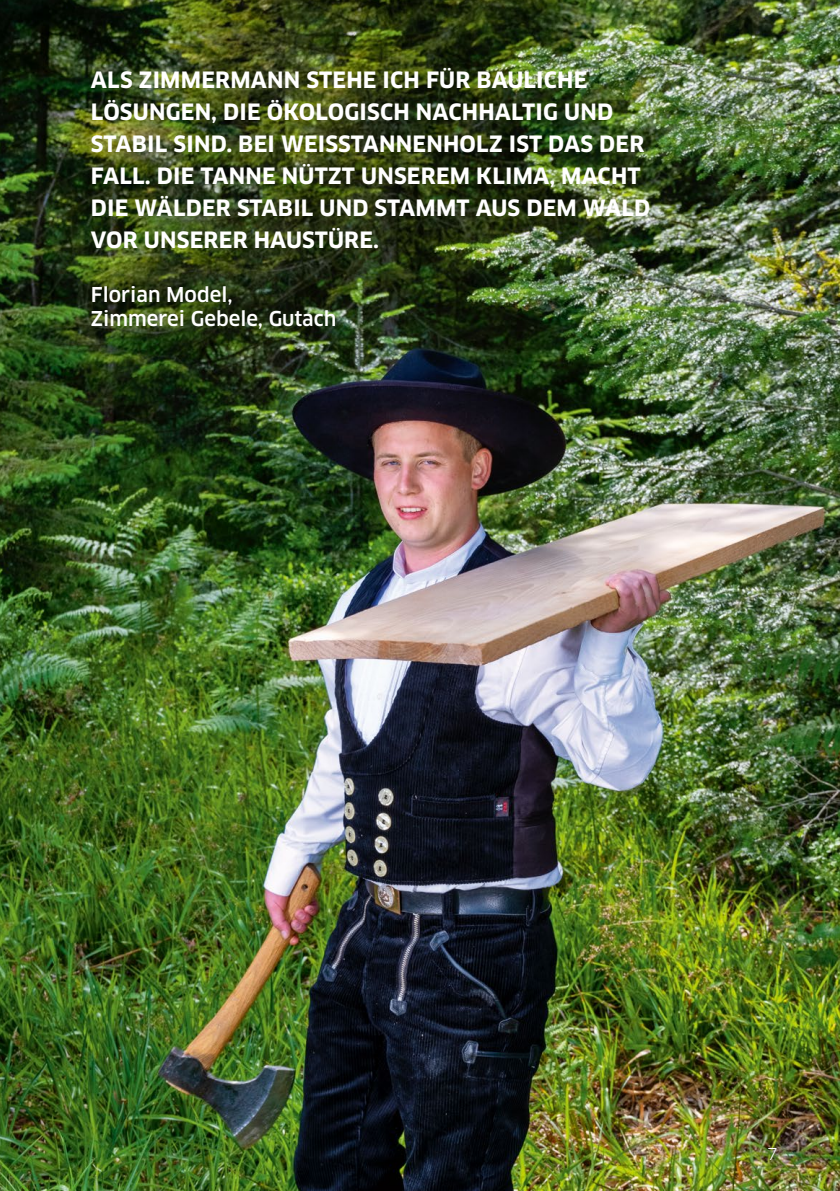
<style>
.page{position:relative;width:840px;height:1191px;background:#fff}
.page>*{position:absolute;margin:0;border:0;box-sizing:border-box;transform-origin:0 0}
.t1{font:700 22px/32px "Clan Pro";letter-spacing:.01em;color:#fff}
.t2{font:500 20px/24px "Clan Pro";color:#fff}
.t3{font:16px "Clan Pro";color:#fff}
</style>
<div class="page">
<img style="left:0;top:0;width:839px;height:1191px">
<p class="t1" style="left:91px;top:64px;width:560px">ALS ZIMMERMANN STEHE ICH FÜR BAULICHE LÖSUNGEN, DIE ÖKOLOGISCH NACHHALTIG UND STABIL SIND. BEI WEISSTANNENHOLZ IST DAS DER FALL. DIE TANNE NÜTZT UNSEREM KLIMA, MACHT DIE WÄLDER STABIL UND STAMMT AUS DEM WALD VOR UNSERER HAUSTÜRE.</p>
<p class="t2" style="left:91px;top:283px;width:247px">Florian Model,<br>Zimmerei Gebele, Gutach</p>
<p class="t3" style="left:766px;top:1145px;width:12px">7</p>
</div>
